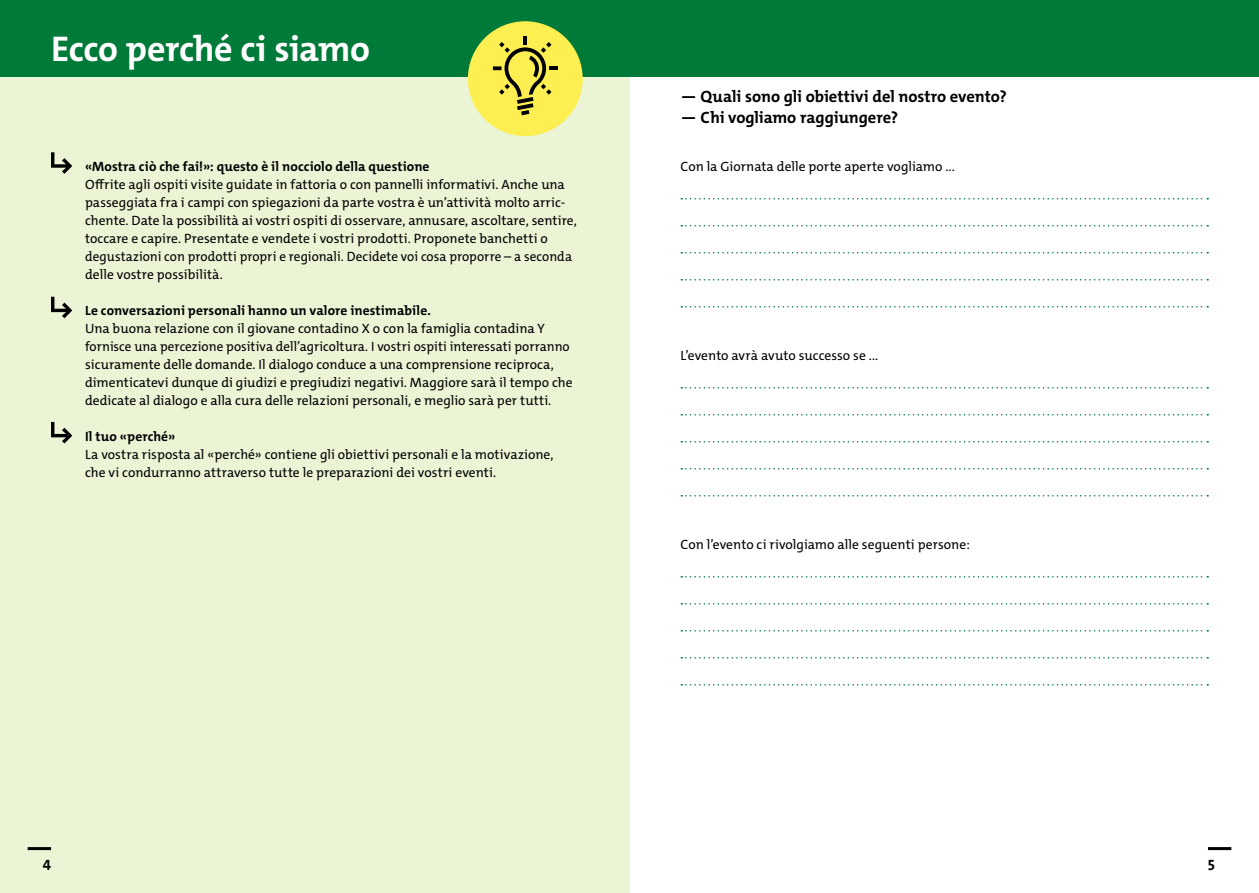
<style>
.page{position:relative;width:1259px;height:893px;background:#fff}
.page>*{position:absolute;margin:0;border:0;box-sizing:border-box;transform-origin:0 0}
.t1{font:700 36px "The Mix";letter-spacing:-.015em;color:#fff}
.t2{font:700 16.5px "The Mix";letter-spacing:-.005em;color:#000}
.t3{font:700 15px "The Mix";color:#000}
.t4{font:13.5px/18px "The Mix";color:#000}
.t5{font:700 13.5px "The Mix";letter-spacing:.005em;color:#000}
</style>
<div class="page">
<div style="left:0;top:0;width:629px;height:893px;background:#ebf4d5"></div>
<div style="left:0;top:0;width:1259px;height:77px;background:#007a39"></div>
<div style="left:468px;top:21px;width:115px;height:115px;background:#fdef51;border-radius:50%"></div>
<svg style="left:493px;top:36px;width:64px;height:79px"></svg>
<hr style="left:28px;top:847px;width:23px;height:3px;background:#000">
<hr style="left:1208px;top:847px;width:23px;height:3px;background:#000">
<svg style="left:51px;top:152px;width:21px;height:22px"></svg>
<svg style="left:51px;top:297px;width:21px;height:21px"></svg>
<svg style="left:51px;top:422px;width:21px;height:21px"></svg>
<svg style="left:681px;top:198px;width:527px;height:2px"></svg>
<svg style="left:681px;top:225px;width:527px;height:2px"></svg>
<svg style="left:681px;top:252px;width:527px;height:2px"></svg>
<svg style="left:681px;top:279px;width:527px;height:2px"></svg>
<svg style="left:681px;top:306px;width:527px;height:2px"></svg>
<svg style="left:681px;top:387px;width:527px;height:2px"></svg>
<svg style="left:681px;top:414px;width:527px;height:2px"></svg>
<svg style="left:681px;top:441px;width:527px;height:2px"></svg>
<svg style="left:681px;top:468px;width:527px;height:2px"></svg>
<svg style="left:681px;top:495px;width:527px;height:2px"></svg>
<svg style="left:681px;top:576px;width:527px;height:2px"></svg>
<svg style="left:681px;top:603px;width:527px;height:2px"></svg>
<svg style="left:681px;top:630px;width:527px;height:2px"></svg>
<svg style="left:681px;top:657px;width:527px;height:2px"></svg>
<svg style="left:681px;top:684px;width:527px;height:2px"></svg>
<h1 class="t1" style="left:51px;top:25px;width:320px">Ecco perché ci siamo</h1>
<p class="t5" style="left:85px;top:158px;width:346px">«Mostra ciò che fai!»: questo è il nocciolo della questione</p>
<p class="t4" style="left:85px;top:176px;width:493px">Offrite agli ospiti visite guidate in fattoria o con pannelli informativi. Anche una passeggiata fra i campi con spiegazioni da parte vostra è un’attività molto arric&shy;chente. Date la possibilità ai vostri ospiti di osservare, annusare, ascoltare, sentire, toccare e capire. Presentate e vendete i vostri prodotti. Proponete banchetti o degustazioni con prodotti propri e regionali. Decidete voi cosa proporre – a seconda delle vostre possibilità.</p>
<p class="t5" style="left:85px;top:302px;width:347px">Le conversazioni personali hanno un valore inestimabile.</p>
<p class="t4" style="left:85px;top:320px;width:489px">Una buona relazione con il giovane contadino X o con la famiglia contadina Y fornisce una percezione positiva dell’agricoltura. I vostri ospiti interessati porranno sicuramente delle domande. Il dialogo conduce a una comprensione reciproca, dimenticatevi dunque di giudizi e pregiudizi negativi. Maggiore sarà il tempo che dedicate al dialogo e alla cura delle relazioni personali, e meglio sarà per tutti.</p>
<p class="t5" style="left:85px;top:428px;width:92px">Il tuo «perché»</p>
<p class="t4" style="left:85px;top:446px;width:470px">La vostra risposta al «perché» contiene gli obiettivi personali e la motivazione, che vi condurranno attraverso tutte le preparazioni dei vostri eventi.</p>
<p class="t2" style="left:680px;top:86px;width:328px">— Quali sono gli obiettivi del nostro evento?</p>
<p class="t2" style="left:680px;top:107px;width:219px">— Chi vogliamo raggiungere?</p>
<p class="t4" style="left:680px;top:158px;width:276px">Con la Giornata delle porte aperte vogliamo ...</p>
<p class="t4" style="left:680px;top:347px;width:199px">L’evento avrà avuto successo se ...</p>
<p class="t4" style="left:680px;top:536px;width:291px">Con l’evento ci rivolgiamo alle seguenti persone:</p>
<p class="t3" style="left:43px;top:855px;width:10px">4</p>
<p class="t3" style="left:1208px;top:855px;width:9px">5</p>
</div>
